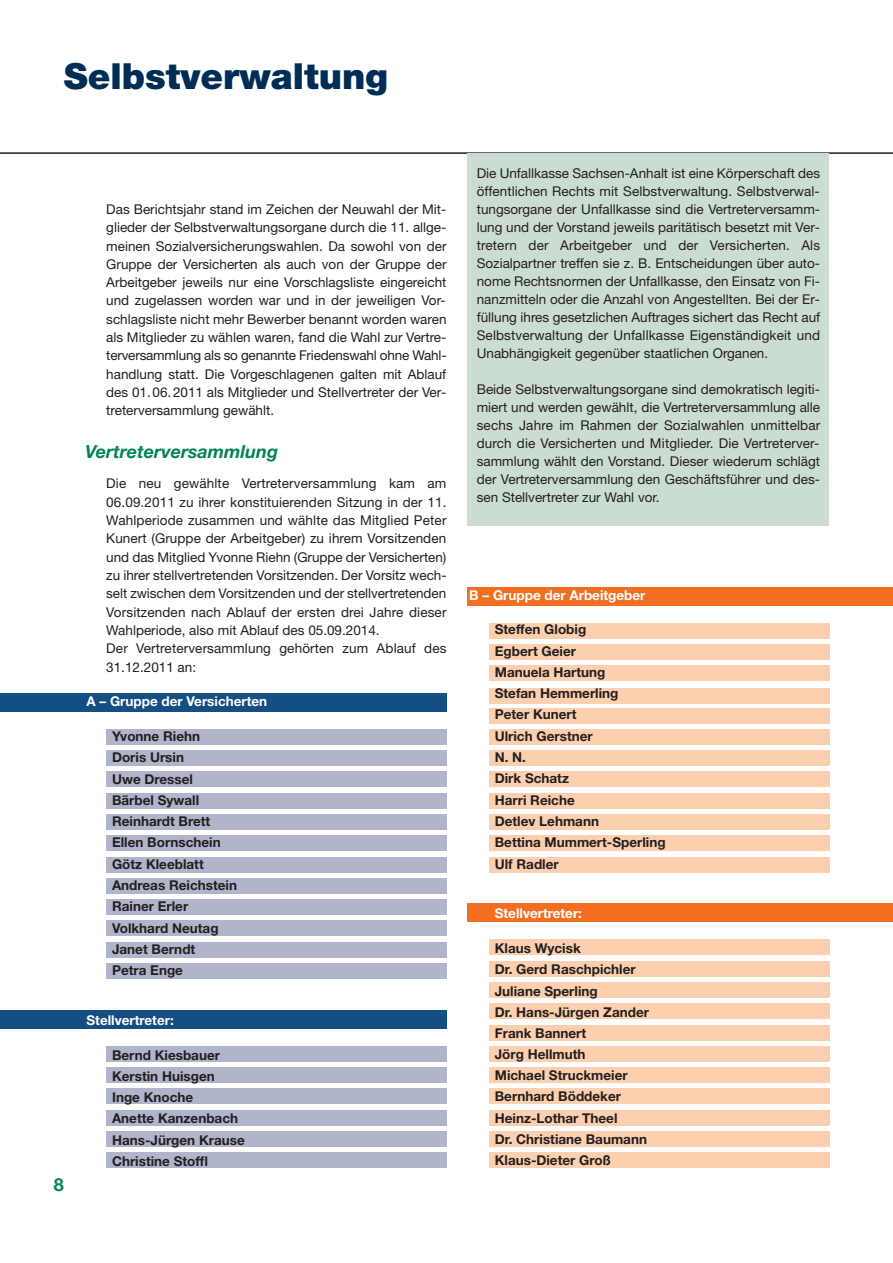
<style>
.page{position:relative;width:893px;height:1263px;background:#fff}
.page>*{position:absolute;margin:0;border:0;box-sizing:border-box;transform-origin:0 0}
.t1{font:900 36px "Helvetica Neue LT Std";color:#002d56}
.t2{font:italic 700 18px "Helvetica Neue LT Std";color:#008454}
.t3{font:700 18px "Helvetica Neue LT Std";color:#008454}
.t4{font:13.5px/18.3px "Helvetica Neue LT Std";color:#231f20;text-align:justify}
.t5{font:700 13.5px/21.3px "Helvetica Neue LT Std";color:#231f20}
.t6{font:700 13.5px "Helvetica Neue LT Std";color:#fff}
</style>
<div class="page">
<hr style="left:0;top:152px;width:893px;height:2px;background:#231f20">
<div style="left:468px;top:587px;width:425px;height:18px;background:#f36e21"></div>
<div style="left:106px;top:1046px;width:340px;height:15px;background:#b1b5cb"></div>
<div style="left:106px;top:1067px;width:340px;height:16px;background:#b1b5cb"></div>
<div style="left:106px;top:1089px;width:340px;height:15px;background:#b1b5cb"></div>
<div style="left:106px;top:1110px;width:340px;height:15px;background:#b1b5cb"></div>
<div style="left:106px;top:1131px;width:340px;height:15px;background:#b1b5cb"></div>
<div style="left:106px;top:1152px;width:340px;height:16px;background:#b1b5cb"></div>
<div style="left:0;top:1010px;width:446px;height:18px;background:#144e82"></div>
<div style="left:106px;top:729px;width:340px;height:16px;background:#b1b5cb"></div>
<div style="left:106px;top:750px;width:340px;height:16px;background:#b1b5cb"></div>
<div style="left:106px;top:772px;width:340px;height:15px;background:#b1b5cb"></div>
<div style="left:106px;top:793px;width:340px;height:15px;background:#b1b5cb"></div>
<div style="left:106px;top:814px;width:340px;height:16px;background:#b1b5cb"></div>
<div style="left:106px;top:836px;width:340px;height:15px;background:#b1b5cb"></div>
<div style="left:106px;top:857px;width:340px;height:15px;background:#b1b5cb"></div>
<div style="left:106px;top:878px;width:340px;height:15px;background:#b1b5cb"></div>
<div style="left:106px;top:899px;width:340px;height:16px;background:#b1b5cb"></div>
<div style="left:106px;top:921px;width:340px;height:15px;background:#b1b5cb"></div>
<div style="left:106px;top:942px;width:340px;height:15px;background:#b1b5cb"></div>
<div style="left:106px;top:963px;width:340px;height:15px;background:#b1b5cb"></div>
<div style="left:0;top:693px;width:446px;height:18px;background:#144e82"></div>
<div style="left:489px;top:857px;width:340px;height:15px;background:#fccfae"></div>
<div style="left:489px;top:836px;width:340px;height:15px;background:#fccfae"></div>
<div style="left:489px;top:814px;width:340px;height:16px;background:#fccfae"></div>
<div style="left:489px;top:793px;width:340px;height:15px;background:#fccfae"></div>
<div style="left:489px;top:772px;width:340px;height:15px;background:#fccfae"></div>
<div style="left:489px;top:750px;width:340px;height:16px;background:#fccfae"></div>
<div style="left:489px;top:729px;width:340px;height:16px;background:#fccfae"></div>
<div style="left:489px;top:708px;width:340px;height:15px;background:#fccfae"></div>
<div style="left:489px;top:688px;width:340px;height:16px;background:#fccfae"></div>
<div style="left:489px;top:665px;width:340px;height:16px;background:#fccfae"></div>
<div style="left:489px;top:644px;width:340px;height:15px;background:#fccfae"></div>
<div style="left:489px;top:623px;width:340px;height:15px;background:#fccfae"></div>
<div style="left:489px;top:1152px;width:340px;height:16px;background:#fccfae"></div>
<div style="left:489px;top:1131px;width:340px;height:15px;background:#fccfae"></div>
<div style="left:489px;top:1110px;width:340px;height:15px;background:#fccfae"></div>
<div style="left:489px;top:1089px;width:340px;height:15px;background:#fccfae"></div>
<div style="left:489px;top:1067px;width:340px;height:16px;background:#fccfae"></div>
<div style="left:489px;top:1046px;width:340px;height:15px;background:#fccfae"></div>
<div style="left:489px;top:1025px;width:340px;height:15px;background:#fccfae"></div>
<div style="left:489px;top:1003px;width:340px;height:16px;background:#fccfae"></div>
<div style="left:489px;top:982px;width:340px;height:16px;background:#fccfae"></div>
<div style="left:489px;top:961px;width:340px;height:15px;background:#fccfae"></div>
<div style="left:489px;top:940px;width:340px;height:15px;background:#fccfae"></div>
<div style="left:468px;top:904px;width:425px;height:18px;background:#f36e21"></div>
<div style="left:468px;top:153px;width:361px;height:372px;background:#cbdcd0"></div>
<h1 class="t1" style="left:64px;top:64px;width:326px">Selbstverwaltung</h1>
<h2 class="t3" style="left:54px;top:1178px;width:12px">8</h2>
<p class="t4" style="left:106px;top:201px;width:342px">Das Berichtsjahr stand im Zeichen der Neuwahl der Mit&shy;glieder der Selbstverwaltungsorgane durch die 11. allge&shy;meinen Sozialversicherungswahlen. Da sowohl von der Gruppe der Versicherten als auch von der Gruppe der Arbeitgeber jeweils nur eine Vorschlagsliste eingereicht und zugelassen worden war und in der jeweiligen Vor&shy;schlagsliste nicht mehr Bewerber benannt worden waren als Mitglieder zu wählen waren, fand die Wahl zur Vertre&shy;terversammlung als so genannte Friedenswahl ohne Wahl&shy;handlung statt. Die Vorgeschlagenen galten mit Ablauf des 01. 06. 2011 als Mitglieder und Stellvertreter der Ver&shy;treterversammlung gewählt.</p>
<h2 class="t2" style="left:85px;top:446px;width:195px">Vertreterversammlung</h2>
<p class="t4" style="left:106px;top:476px;width:342px;text-align:left">Die neu gewählte Vertreterversammlung kam am 06.09.2011 zu ihrer konstituierenden Sitzung in der 11.<br>Wahlperiode zusammen und wählte das Mitglied Peter Kunert (Gruppe der Arbeitgeber) zu ihrem Vorsitzenden und das Mitglied Yvonne Riehn (Gruppe der Versicherten) zu ihrer stellvertretenden Vorsitzenden. Der Vorsitz wech&shy;selt zwischen dem Vorsitzenden und der stellvertretenden Vorsitzenden nach Ablauf der ersten drei Jahre dieser Wahlperiode, also mit Ablauf des 05.09.2014.<br>Der Vertreterversammlung gehörten zum Ablauf des 31.12.2011 an:</p>
<p class="t6" style="left:87px;top:697px;width:182px">A – Gruppe der Versicherten</p>
<p class="t5" style="left:112px;top:727px;width:126px">Yvonne Riehn<br>Doris Ursin<br>Uwe Dressel<br>Bärbel Sywall<br>Reinhardt Brett<br>Ellen Bornschein<br>Götz Kleeblatt<br>Andreas Reichstein<br>Rainer Erler<br>Volkhard Neutag<br>Janet Berndt<br>Petra Enge</p>
<p class="t6" style="left:87px;top:1015px;width:89px">Stellvertreter:</p>
<p class="t5" style="left:112px;top:1046px;width:134px">Bernd Kiesbauer<br>Kerstin Huisgen<br>Inge Knoche<br>Anette Kanzenbach<br>Hans-Jürgen Krause<br>Christine Stoffl</p>
<p class="t4" style="left:477px;top:165px;width:345px">Die Unfallkasse Sachsen-Anhalt ist eine Körperschaft des öffentlichen Rechts mit Selbstverwaltung. Selbstverwal&shy;tungsorgane der Unfallkasse sind die Vertreterversamm&shy;lung und der Vorstand jeweils paritätisch besetzt mit Ver&shy;tretern der Arbeitgeber und der Versicherten. Als Sozialpartner treffen sie z. B. Entscheidungen über auto&shy;nome Rechtsnormen der Unfallkasse, den Einsatz von Fi&shy;nanzmitteln oder die Anzahl von Angestellten. Bei der Er&shy;füllung ihres gesetzlichen Auftrages sichert das Recht auf Selbstverwaltung der Unfallkasse Eigenständigkeit und Unabhängigkeit gegenüber staatlichen Organen.</p>
<p class="t4" style="left:477px;top:381px;width:345px">Beide Selbstverwaltungsorgane sind demokratisch legiti&shy;miert und werden gewählt, die Vertreterversammlung alle sechs Jahre im Rahmen der Sozialwahlen unmittelbar durch die Versicherten und Mitglieder. Die Vertreterver&shy;sammlung wählt den Vorstand. Dieser wiederum schlägt der Vertreterversammlung den Geschäftsführer und des&shy;sen Stellvertreter zur Wahl vor.</p>
<p class="t6" style="left:469px;top:590px;width:178px">B – Gruppe der Arbeitgeber</p>
<p class="t5" style="left:495px;top:620px;width:172px">Steffen Globig<br>Egbert Geier<br>Manuela Hartung<br>Stefan Hemmerling<br>Peter Kunert<br>Ulrich Gerstner<br>N. N.<br>Dirk Schatz<br>Harri Reiche<br>Detlev Lehmann<br>Bettina Mummert-Sperling<br>Ulf Radler</p>
<p class="t6" style="left:495px;top:908px;width:89px">Stellvertreter:</p>
<p class="t5" style="left:495px;top:939px;width:156px">Klaus Wycisk<br>Dr. Gerd Raschpichler<br>Juliane Sperling<br>Dr. Hans-Jürgen Zander<br>Frank Bannert<br>Jörg Hellmuth<br>Michael Struckmeier<br>Bernhard Böddeker<br>Heinz-Lothar Theel<br>Dr. Christiane Baumann<br>Klaus-Dieter Groß</p>
</div>
